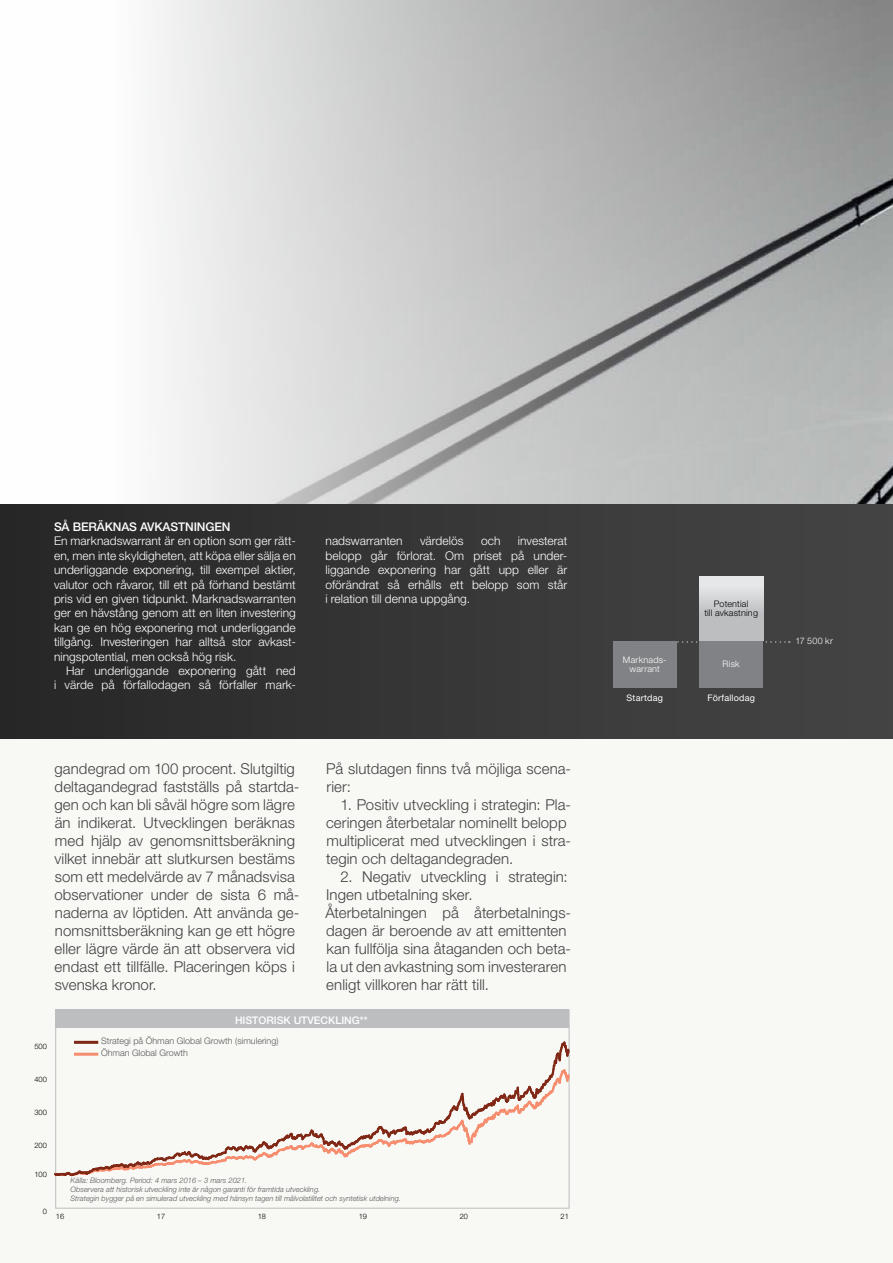
<style>
.page{position:relative;width:893px;height:1263px;background:#fff}
.page>*{position:absolute;margin:0;border:0;box-sizing:border-box;transform-origin:0 0}
.t1{font:300 15px/18px "Helvetica Neue LT Std";letter-spacing:.005em;color:#414042}
.t2{font:300 12px/14.4px "Helvetica Neue LT Std";letter-spacing:.005em;color:#fff;text-align:justify}
.t3{font:500 12px "Helvetica Neue LT Std";letter-spacing:-.01em;color:#fff}
.t4{font:500 10.5px "Helvetica Neue LT Std";color:#fff}
.t5{font:300 9px/11.9px "Helvetica Neue LT Std";color:#58595b}
.t6{font:300 9px/9px "Helvetica Neue LT Std";letter-spacing:.025em;color:#fff;text-align:center}
.t7{font:300 9px/9px "Helvetica Neue LT Std";letter-spacing:.02em;color:#000;text-align:center}
.t8{font:9px "Helvetica Neue LT Std";letter-spacing:.02em;color:#fff}
.t9{font:italic 300 7.5px/9px "Helvetica Neue LT Std";color:#58595b}
.t10{font:300 7.5px "Helvetica Neue LT Std";color:#000}
</style>
<div class="page">
<img style="left:153px;top:0;width:740px;height:504px">
<div style="left:0;top:730px;width:893px;height:533px;background:#f8f8f4"></div>
<div style="left:0;top:504px;width:893px;height:234px;background:linear-gradient(to right,#272727,#474646)"></div>
<div style="left:56px;top:1010px;width:513px;height:18px;background:#bcbec0"></div>
<svg style="left:55px;top:1042px;width:515px;height:134px"></svg>
<hr style="left:76px;top:1041px;width:21px;height:3px;background:#802815">
<hr style="left:76px;top:1053px;width:21px;height:3px;background:#f68d6f">
<svg style="left:677px;top:641px;width:113px;height:2px"></svg>
<div style="left:613px;top:641px;width:64px;height:46px;background:#808285"></div>
<div style="left:699px;top:577px;width:64px;height:64px;background:linear-gradient(to bottom,#e6e7e8,#b1b3b6)"></div>
<div style="left:699px;top:641px;width:64px;height:46px;background:#808285"></div>
<p class="t3" style="left:54px;top:519px;width:178px">SÅ BERÄKNAS AVKASTNINGEN</p>
<p class="t2" style="left:54px;top:534px;width:243px">En marknadswarrant är en option som ger rätt&shy;en, men inte skyldigheten, att köpa eller sälja en underliggande exponering, till exempel aktier, valutor och råvaror, till ett på förhand bestämt pris vid en given tidpunkt. Marknadswarranten ger en hävstång genom att en liten investering kan ge en hög exponering mot underliggande tillgång. Investeringen har alltså stor avkast&shy;ningspotential, men också hög risk.</p>
<p class="t2" style="left:54px;top:663px;width:243px;text-align:right">Har underliggande exponering gått ned<br>i värde på förfallodagen så förfaller mark-</p>
<p class="t2" style="left:326px;top:534px;width:243px;text-indent:192px">investerat belopp går förlorat. Om priset på under&shy;liggande exponering har gått upp eller är oförändrat så erhålls ett belopp som står i relation till denna uppgång.</p>
<p class="t2" style="left:326px;top:534px;width:79px">nadswarranten</p>
<p class="t2" style="left:420px;top:534px;width:45px">värdelös</p>
<p class="t2" style="left:481px;top:534px;width:21px">och</p>
<p class="t1" style="left:54px;top:759px;width:247px">gandegrad om 100 procent. Slutgiltig deltagandegrad fastställs på startda&shy;gen och kan bli såväl högre som lägre än indikerat. Utvecklingen beräknas med hjälp av genomsnittsberäkning vilket innebär att slutkursen bestäms som ett medelvärde av 7 månadsvisa observationer under de sista 6 må&shy;naderna av löptiden. Att använda ge&shy;nomsnittsberäkning kan ge ett högre eller lägre värde än att observera vid endast ett tillfälle. Placeringen köps i svenska kronor.</p>
<p class="t1" style="left:326px;top:759px;width:246px">På slutdagen finns två möjliga scena&shy;rier:</p>
<p class="t1" style="left:326px;top:795px;width:247px;text-indent:15px">1. Positiv utveckling i strategin: Pla&shy;ceringen återbetalar nominellt belopp multiplicerat med utvecklingen i stra&shy;tegin och deltagandegraden.</p>
<p class="t1" style="left:325px;top:867px;width:247px;text-indent:15px">2. Negativ utveckling i strategin:<br>Ingen utbetalning sker.<br>Återbetalningen på återbetalnings&shy;dagen är beroende av att emittenten kan fullfölja sina åtaganden och beta&shy;la ut den avkastning som investeraren enligt villkoren har rätt till.</p>
<p class="t4" style="left:235px;top:1013px;width:134px">HISTORISK UTVECKLING**</p>
<p class="t10" style="left:34px;top:1041px;width:14px">500</p>
<p class="t5" style="left:101px;top:1034px;width:179px">Strategi på Öhman Global Growth (simulering)<br>Öhman Global Growth</p>
<p class="t10" style="left:34px;top:1075px;width:14px">400</p>
<p class="t10" style="left:34px;top:1108px;width:14px">300</p>
<p class="t10" style="left:34px;top:1141px;width:14px">200</p>
<p class="t10" style="left:34px;top:1169px;width:14px">100</p>
<p class="t10" style="left:43px;top:1207px;width:6px">0</p>
<p class="t9" style="left:71px;top:1176px;width:332px">Källa: Bloomberg. Period: 4 mars 2016 – 3 mars 2021.<br>Observera att historisk utveckling inte är någon garanti för framtida utveckling.<br>Strategin bygger på en simulerad utveckling med hänsyn tagen till målvolatilitet och syntetisk utdelning.</p>
<p class="t10" style="left:56px;top:1211px;width:10px">16</p>
<p class="t10" style="left:157px;top:1211px;width:10px">17</p>
<p class="t10" style="left:258px;top:1211px;width:10px">18</p>
<p class="t10" style="left:359px;top:1211px;width:10px">19</p>
<p class="t10" style="left:460px;top:1211px;width:10px">20</p>
<p class="t10" style="left:561px;top:1211px;width:10px">21</p>
<p class="t7" style="left:704px;top:599px;width:55px">Potential<br>till avkastning</p>
<p class="t6" style="left:623px;top:655px;width:45px">Marknads&shy;warrant</p>
<p class="t8" style="left:627px;top:692px;width:38px">Startdag</p>
<p class="t8" style="left:707px;top:692px;width:49px">Förfallodag</p>
<p class="t6" style="left:723px;top:659px;width:19px">Risk</p>
<p class="t6" style="left:795px;top:636px;width:39px">17 500 kr</p>
</div>
